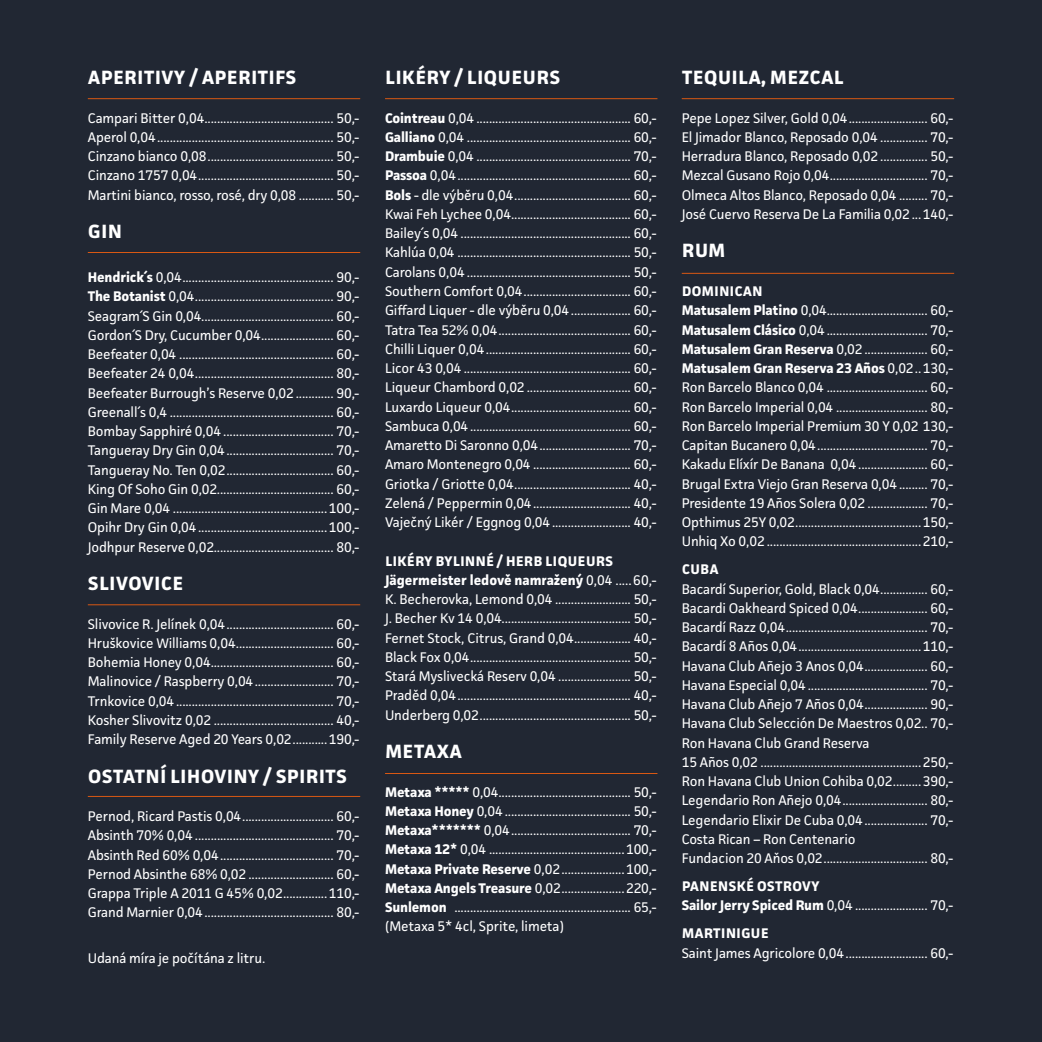
<style>
.page{position:relative;width:1042px;height:1042px;background:#212733}
.page>*{position:absolute;margin:0;border:0;box-sizing:border-box;transform-origin:0 0}
.t1{font:700 19.25px "Facit";letter-spacing:.04em;color:#fff}
.t2{font:14px/19.2px "Facit";letter-spacing:-.01em;color:#fff;text-align:justify}
.t3{font:700 14px/19.2px "Facit";letter-spacing:.04em;color:#fff}
.s1{font-weight:700}
.s2{font-weight:400}
</style>
<div class="page">
<hr style="left:88px;top:98px;width:272px;height:1px;background:#d95813">
<hr style="left:88px;top:252px;width:272px;height:1px;background:#d95813">
<hr style="left:88px;top:796px;width:272px;height:1px;background:#d95813">
<hr style="left:88px;top:604px;width:272px;height:1px;background:#d95813">
<hr style="left:385px;top:98px;width:272px;height:1px;background:#d95813">
<hr style="left:682px;top:98px;width:272px;height:1px;background:#d95813">
<hr style="left:682px;top:273px;width:272px;height:1px;background:#d95813">
<hr style="left:385px;top:773px;width:272px;height:1px;background:#d95813">
<h1 class="t1" style="left:88px;top:66px;width:209px">APERITIVY / APERITIFS</h1>
<p class="t2" style="left:88px;top:108px;width:273px">Campari Bitter 0,04......................................... 50,- Aperol 0,04........................................................ 50,- Cinzano bianco 0,08........................................ 50,- Cinzano 1757 0,04........................................... 50,- Martini bianco, rosso, rosé, dry 0,08 ........... 50,-</p>
<h1 class="t1" style="left:88px;top:220px;width:35px">GIN</h1>
<p class="t2" style="left:88px;top:267px;width:273px"><span class="s1">Hendrick´s</span> 0,04................................................ 90,- <span class="s1">The Botanist</span> 0,04............................................ 90,- Seagram´S Gin 0,04.......................................... 60,- Gordon´S Dry, Cucumber 0,04....................... 60,- Beefeater 0,04 ................................................. 60,- Beefeater 24 0,04............................................ 80,- Beefeater Burrough’s Reserve 0,02............ 90,- Greenall´s 0,4 .................................................... 60,- Bombay Sapphiré 0,04 ................................... 70,- Tangueray Dry Gin 0,04.................................. 70,- Tangueray No. Ten 0,02.................................. 60,- King Of Soho Gin 0,02..................................... 60,- Gin Mare 0,04 .................................................100,- Opihr Dry Gin 0,04.........................................100,- Jodhpur Reserve 0,02...................................... 80,-</p>
<h1 class="t1" style="left:88px;top:571px;width:96px">SLIVOVICE</h1>
<p class="t2" style="left:88px;top:614px;width:273px">Slivovice R. Jelínek 0,04.................................. 60,- Hruškovice Williams 0,04............................... 60,- Bohemia Honey 0,04....................................... 60,- Malinovice / Raspberry 0,04......................... 70,- Trnkovice 0,04.................................................. 70,- Kosher Slivovitz 0,02 ...................................... 40,- Family Reserve Aged 20 Years 0,02...........190,-</p>
<h1 class="t1" style="left:88px;top:764px;width:260px">OSTATNÍ LIHOVINY / SPIRITS</h1>
<p class="t2" style="left:88px;top:806px;width:273px">Pernod, Ricard Pastis 0,04............................. 60,- Absinth 70% 0,04 ............................................ 70,- Absinth Red 60% 0,04.................................... 70,- Pernod Absinthe 68% 0,02 ........................... 60,- Grappa Triple A 2011 G 45% 0,02..............110,- Grand Marnier 0,04......................................... 80,-</p>
<p class="t2" style="left:88px;top:948px;width:179px">Udaná míra je počítána z litru.</p>
<h1 class="t1" style="left:385px;top:66px;width:176px">LIKÉRY / LIQUEURS</h1>
<p class="t2" style="left:385px;top:108px;width:273px"><span class="s1">Cointreau</span> 0,04 ................................................. 60,- <span class="s1">Galliano</span> 0,04 .................................................... 60,- <span class="s1">Drambuie</span> 0,04 ................................................. 70,- <span class="s1">Passoa</span> 0,04....................................................... 60,- <span class="s1">Bols</span> - dle výběru 0,04..................................... 60,- Kwai Feh Lychee 0,04...................................... 60,- Bailey´s 0,04 ...................................................... 60,- Kahlúa 0,04 ....................................................... 50,- Carolans 0,04 .................................................... 50,- Southern Comfort 0,04.................................. 60,- Giffard Liquer - dle výběru 0,04................... 60,- Tatra Tea 52% 0,04.......................................... 60,- Chilli Liquer 0,04.............................................. 60,- Licor 43 0,04 ..................................................... 60,- Liqueur Chambord 0,02 ................................. 60,- Luxardo Liqueur 0,04...................................... 60,- Sambuca 0,04................................................... 60,- Amaretto Di Saronno 0,04............................. 70,- Amaro Montenegro 0,04 ............................... 60,- Griotka / Griotte 0,04..................................... 40,- Zelená / Peppermin 0,04............................... 40,- Vaječný Likér / Eggnog 0,04......................... 40,-</p>
<p class="t2" style="left:385px;top:551px;width:273px;text-align:left"><span class="s1">LIKÉRY BYLINNÉ / HERB LIQUEURS Jägermeister ledově namražený</span> 0,04 .....60,- K. Becherovka, Lemond 0,04 ........................ 50,- J. Becher Kv 14 0,04......................................... 50,- Fernet Stock, Citrus, Grand 0,04.................. 40,- Black Fox 0,04................................................... 50,- Stará Myslivecká Reserv 0,04 ....................... 50,- Praděd 0,04....................................................... 40,- Underberg 0,02................................................ 50,-</p>
<h1 class="t1" style="left:385px;top:739px;width:78px">METAXA</h1>
<p class="t2" style="left:385px;top:782px;width:273px"><span class="s1">Metaxa *****</span> 0,04.......................................... 50,- <span class="s1">Metaxa Honey</span> 0,04 ........................................ 50,- <span class="s1">Metaxa*******</span> 0,04...................................... 70,- <span class="s1">Metaxa 12*</span> 0,04 ...........................................100,- <span class="s1">Metaxa Private Reserve</span> 0,02....................100,- <span class="s1">Metaxa Angels Treasure</span> 0,02....................220,- <span class="s1">Sunlemon</span> ........................................................ 65,- (Metaxa 5* 4cl, Sprite, limeta)</p>
<h1 class="t1" style="left:682px;top:66px;width:163px">TEQUILA, MEZCAL</h1>
<p class="t2" style="left:682px;top:108px;width:273px">Pepe Lopez Silver, Gold 0,04......................... 60,- El Jimador Blanco, Reposado 0,04 ............... 70,- Herradura Blanco, Reposado 0,02 ............... 50,- Mezcal Gusano Rojo 0,04............................... 70,- Olmeca Altos Blanco, Reposado 0,04 ......... 70,- José Cuervo Reserva De La Familia 0,02...140,-</p>
<h1 class="t1" style="left:682px;top:239px;width:45px">RUM</h1>
<p class="t2" style="left:682px;top:281px;width:273px;text-align:left"><span class="s1">DOMINICAN<br>Matusalem Platino</span> 0,04................................ 60,- <span class="s1">Matusalem Clásico</span> 0,04................................ 70,- <span class="s1">Matusalem Gran Reserva</span> 0,02.................... 60,- <span class="s1">Matusalem Gran Reserva 23 Años</span> 0,02..130,- Ron Barcelo Blanco 0,04 ................................ 60,- Ron Barcelo Imperial 0,04 ............................. 80,- Ron Barcelo Imperial Premium 30 Y 0,02 130,- Capitan Bucanero 0,04................................... 70,- Kakadu Elíxír De Banana 0,04...................... 60,- Brugal Extra Viejo Gran Reserva 0,04 ......... 70,- Presidente 19 Años Solera 0,02 ................... 70,- Opthimus 25Y 0,02........................................150,- Unhiq Xo 0,02 .................................................210,-</p>
<p class="t3" style="left:682px;top:559px;width:38px">CUBA</p>
<p class="t2" style="left:682px;top:579px;width:273px;text-align:left">Bacardí Superior, Gold, Black 0,04............... 60,- Bacardi Oakheard Spiced 0,04...................... 60,- Bacardí Razz 0,04............................................. 70,- Bacardí 8 Años 0,04.......................................110,- Havana Club Añejo 3 Anos 0,04.................... 60,- Havana Especial 0,04...................................... 70,- Havana Club Añejo 7 Años 0,04.................... 90,- Havana Club Selección De Maestros 0,02.. 70,- Ron Havana Club Grand Reserva<br>15 Años 0,02 ...................................................250,- Ron Havana Club Union Cohiba 0,02.........390,- Legendario Ron Añejo 0,04........................... 80,- Legendario Elixir De Cuba 0,04.................... 70,- Costa Rican – Ron Centenario<br>Fundacion 20 Aňos 0,02................................. 80,-</p>
<p class="t3" style="left:682px;top:876px;width:273px">PANENSKÉ OSTROVY<br>Sailor Jerry Spiced Rum <span class="s2">0,04 ....................... 70,-</span></p>
<p class="t3" style="left:682px;top:923px;width:88px">MARTINIGUE</p>
<p class="t2" style="left:682px;top:943px;width:273px">Saint James Agricolore 0,04.......................... 60,-</p>
</div>
